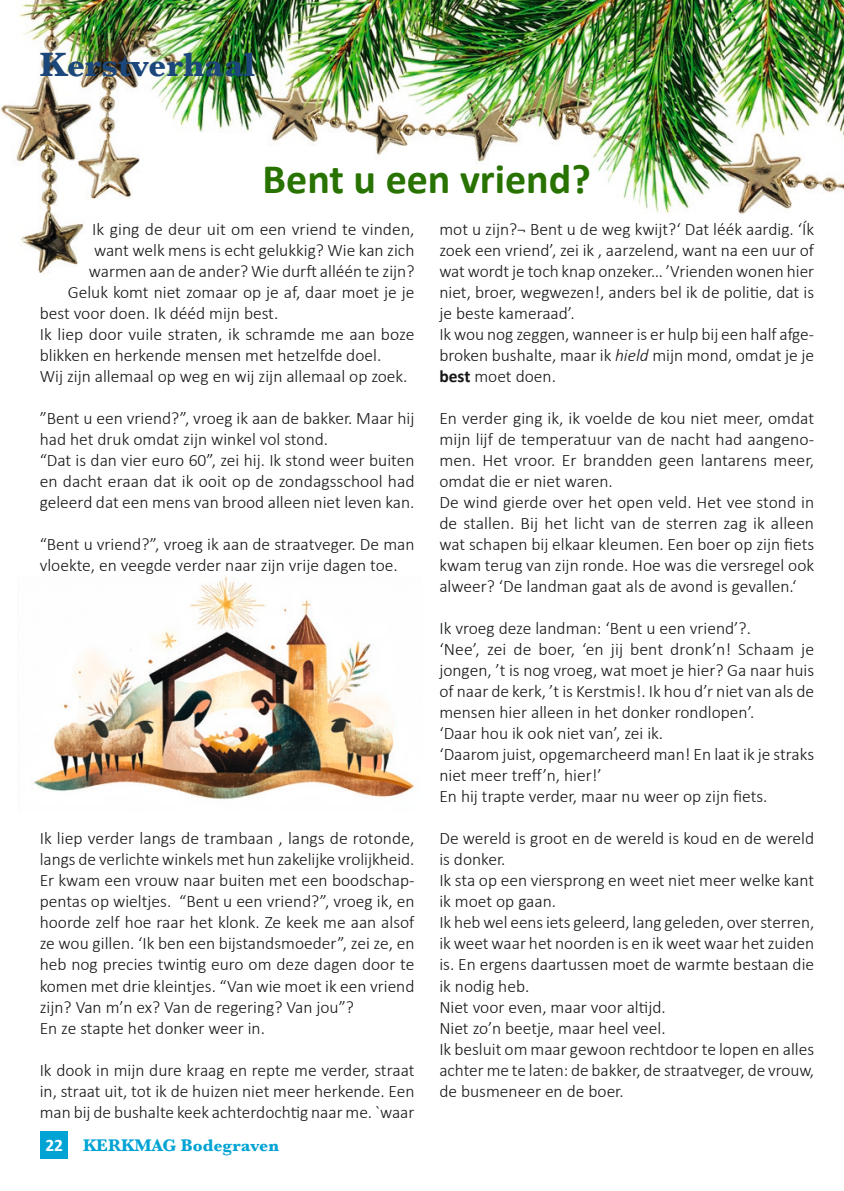
<style>
.page{position:relative;width:844px;height:1191px;background:#fff}
.page>*{position:absolute;margin:0;border:0;box-sizing:border-box;transform-origin:0 0}
.t1{font:700 42px "Calibri";color:#287200}
.t2{font:700 35px "Baskerville";color:#1b477b}
.t3{font:300 17.5px/21px "Calibri";color:#151616}
.t4{font:700 17.5px "Baskerville";color:#00a3d4}
.s1{font-style:italic}
.s2{font-weight:700}
.s3{font-family:"Calibri";color:#fff}
</style>
<div class="page">
<img style="left:0;top:0;width:843px;height:274px">
<img style="left:33px;top:576px;width:382px;height:224px">
<div style="left:40px;top:1131px;width:28px;height:28px;background:#00a3d4"></div>
<h2 class="t2" style="left:40px;top:40px;width:216px">Kerstverhaal</h2>
<h1 class="t1" style="left:262px;top:149px;width:330px">Bent u een vriend?</h1>
<p class="t3" style="left:92px;top:219px;width:324px">Ik ging de deur uit om een vriend te vinden,</p>
<p class="t3" style="left:94px;top:240px;width:322px">want welk mens is echt gelukkig? Wie kan zich</p>
<p class="t3" style="left:89px;top:261px;width:327px">warmen aan de ander? Wie durft alléén te zijn?</p>
<p class="t3" style="left:68px;top:282px;width:348px">Geluk komt niet zomaar op je af, daar moet je je</p>
<p class="t3" style="left:40px;top:303px;width:240px">best voor doen. Ik dééd mijn best.</p>
<p class="t3" style="left:40px;top:324px;width:376px">Ik liep door vuile straten, ik schramde me aan boze</p>
<p class="t3" style="left:40px;top:345px;width:343px">blikken en herkende mensen met hetzelfde doel.</p>
<p class="t3" style="left:40px;top:366px;width:369px">Wij zijn allemaal op weg en wij zijn allemaal op zoek.</p>
<p class="t3" style="left:40px;top:408px;width:376px">”Bent u een vriend?”, vroeg ik aan de bakker. Maar hij had het druk omdat zijn winkel vol stond.<br>“Dat is dan vier euro 60”, zei hij. Ik stond weer buiten en dacht eraan dat ik ooit op de zondagsschool had geleerd dat een mens van brood alleen niet leven kan.</p>
<p class="t3" style="left:40px;top:534px;width:376px">“Bent u vriend?”, vroeg ik aan de straatveger. De man vloekte, en veegde verder naar zijn vrije dagen toe.</p>
<p class="t3" style="left:439px;top:219px;width:376px">mot u zijn?¬ Bent u de weg kwijt?‘ Dat léék aardig. ‘Ík zoek een vriend’, zei ik , aarzelend, want na een uur of wat wordt je toch knap onzeker… ’Vrienden wonen hier niet, broer, wegwezen!, anders bel ik de politie, dat is je beste kameraad’.<br>Ik wou nog zeggen, wanneer is er hulp bij een half afge&shy;broken bushalte, maar ik <span class="s1">hield</span> mijn mond, omdat je je <span class="s2">best</span> moet doen.</p>
<p class="t3" style="left:439px;top:408px;width:376px">En verder ging ik, ik voelde de kou niet meer, omdat mijn lijf de temperatuur van de nacht had aangeno&shy;men. Het vroor. Er brandden geen lantarens meer, omdat die er niet waren.<br>De wind gierde over het open veld. Het vee stond in de stallen. Bij het licht van de sterren zag ik alleen wat schapen bij elkaar kleumen. Een boer op zijn fiets kwam terug van zijn ronde. Hoe was die versregel ook alweer? ‘De landman gaat als de avond is gevallen.‘</p>
<p class="t3" style="left:439px;top:618px;width:376px">Ik vroeg deze landman: ‘Bent u een vriend’?.<br>‘Nee’, zei de boer, ‘en jij bent dronk’n! Schaam je jongen, ’t is nog vroeg, wat moet je hier? Ga naar huis of naar de kerk, ’t is Kerstmis!. Ik hou d’r niet van als de mensen hier alleen in het donker rondlopen’.<br>‘Daar hou ik ook niet van’, zei ik.<br>‘Daarom juist, opgemarcheerd man! En laat ik je straks niet meer treff’n, hier!’<br>En hij trapte verder, maar nu weer op zijn fiets.</p>
<p class="t3" style="left:439px;top:828px;width:376px">De wereld is groot en de wereld is koud en de wereld is donker.<br>Ik sta op een viersprong en weet niet meer welke kant ik moet op gaan.<br>Ik heb wel eens iets geleerd, lang geleden, over sterren, ik weet waar het noorden is en ik weet waar het zuiden is. En ergens daartussen moet de warmte bestaan die ik nodig heb.<br>Niet voor even, maar voor altijd.<br>Niet zo’n beetje, maar heel veel.<br>Ik besluit om maar gewoon rechtdoor te lopen en alles achter me te laten: de bakker, de straatveger, de vrouw, de busmeneer en de boer.</p>
<p class="t3" style="left:40px;top:828px;width:376px">Ik liep verder langs de trambaan , langs de rotonde, langs de verlichte winkels met hun zakelijke vrolijkheid.<br>Er kwam een vrouw naar buiten met een boodschap&shy;pentas op wieltjes. “Bent u een vriend?”, vroeg ik, en hoorde zelf hoe raar het klonk. Ze keek me aan alsof ze wou gillen. ‘Ik ben een bijstandsmoeder”, zei ze, en heb nog precies twintig euro om deze dagen door te komen met drie kleintjes. “Van wie moet ik een vriend zijn? Van m’n ex? Van de regering? Van jou”?<br>En ze stapte het donker weer in.</p>
<p class="t3" style="left:40px;top:1059px;width:376px;text-align:justify">Ik dook in mijn dure kraag en repte me verder, straat in, straat uit, tot ik de huizen niet meer herkende. Een man bij de bushalte keek achterdochtig naar me. `waar</p>
<p class="t4" style="left:45px;top:1133px;width:235px"><span class="s3">22</span> KERKMAG Bodegraven</p>
</div>
